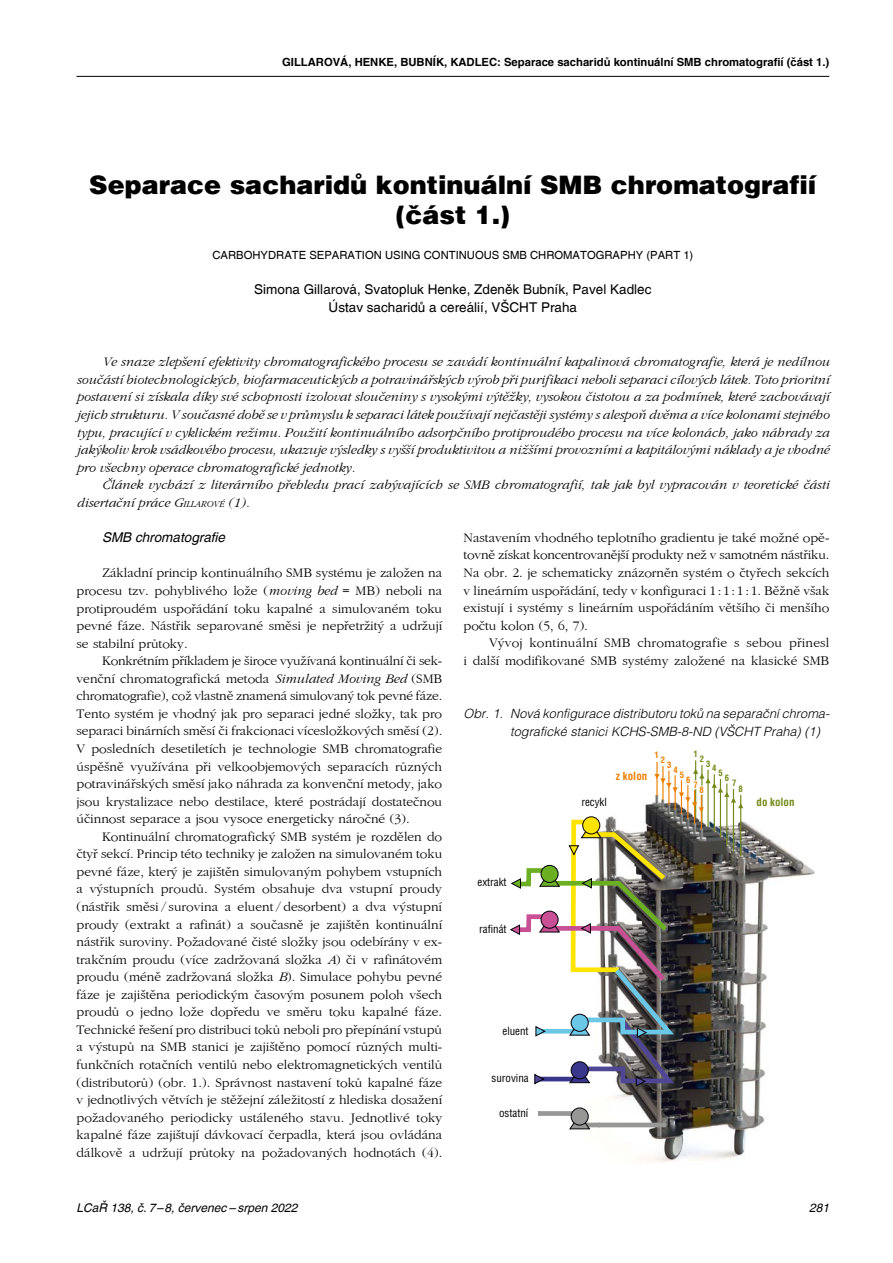
<style>
.page{position:relative;width:893px;height:1263px;background:#fff}
.page>*{position:absolute;margin:0;border:0;box-sizing:border-box;transform-origin:0 0}
.t1{font:25.5px/29.7px "Switzerland Black Plain";color:#000;text-align:center}
.t2{font:13.5px/17.5px "Gatineau Plain";color:#000;text-align:justify}
.t3{font:italic 13.5px/17.5px "Gatineau";color:#000;text-align:justify}
.t4{font:13.5px/17.5px "Switzerland Plain";color:#000;text-align:center}
.t5{font:italic 13.5px "Switzerland";color:#000}
.t6{font:italic 300 12.75px/17.5px "Svitzerland";color:#000}
.t7{font:italic 12px "Switzerland";color:#000}
.t8{font:700 11.25px "Switzerland";color:#000}
.t9{font:11.25px "Switzerland Plain";color:#000}
.t10{font:10.95px "Switzerland Condensed";color:#000}
.t11{font:700 10.95px "Switzerland Condensed";color:#738b16}
.t12{font:700 10.95px "Switzerland Condensed";color:#ee7f00}
.t13{font:700 8.55px "Switzerland Condensed";color:#ee7f00}
.t14{font:700 8.55px "Switzerland Condensed";color:#738b16}
.s1{font-style:inherit}
.s2{font-size:9.45px}
.s3{font-family:"Gatineau";font-style:italic}
</style>
<div class="page">
<hr style="left:77px;top:76px;width:752px;height:1px;background:#000">
<img style="left:570px;top:807px;width:245px;height:355px">
<div style="left:580px;top:1122px;width:86px;height:5px;background:#979795"></div>
<div style="left:538px;top:1111px;width:42px;height:5px;background:#979795"></div>
<hr style="left:656px;top:762px;width:2px;height:34px;background:#ee7f00">
<hr style="left:662px;top:766px;width:1px;height:34px;background:#ee7f00">
<hr style="left:701px;top:765px;width:1px;height:57px;background:#728916">
<hr style="left:695px;top:760px;width:1px;height:58px;background:#728916">
<svg style="left:510px;top:769px;width:233px;height:318px"></svg>
<div style="left:571px;top:1062px;width:17px;height:17px;background:#38378b;border-radius:50%"></div>
<div style="left:571px;top:1061px;width:18px;height:18px;border:1px solid #03000a;border-radius:50%"></div>
<svg style="left:569px;top:1121px;width:22px;height:9px"></svg>
<div style="left:571px;top:1108px;width:17px;height:17px;background:#979795;border-radius:50%"></div>
<div style="left:571px;top:1107px;width:18px;height:18px;border:1px solid #03000a;border-radius:50%"></div>
<p class="t8" style="left:282px;top:55px;width:549px">Gillarová, Henke, Bubník, Kadlec: Separace sacharidů kontinuální SMB chromatografií (část 1.)</p>
<h1 class="t1" style="left:89px;top:170px;width:729px">Separace sacharidů kontinuální SMB chromatografií (část 1.)</h1>
<p class="t9" style="left:212px;top:248px;width:482px">Carbohydrate Separation Using Continuous SMB Chromatography (Part 1)</p>
<p class="t4" style="left:254px;top:281px;width:399px">Simona Gillarová, Svatopluk Henke, Zdeněk Bubník, Pavel Kadlec<br>Ústav sacharidů a cereálií, VŠCHT Praha</p>
<p class="t3" style="left:76px;top:353px;width:754px;text-indent:26px">Ve snaze zlepšení efektivity chromatografického procesu se zavádí kontinuální kapalinová chromatografie, která je nedílnou součástí biotechnologických, biofarmaceutických a potravinářských výrob při purifikaci neboli separaci cílových látek. Toto prioritní postavení si získala díky své schopnosti izolovat sloučeniny s vysokými výtěžky, vysokou čistotou a za podmínek, které zachovávají jejich strukturu. V současné době se v průmyslu k separaci látek používají nejčastěji systémy s alespoň dvěma a více kolonami stejného typu, pracující v cyklickém režimu. Použití kontinuálního adsorpčního protiproudého procesu na více kolonách, jako náhrady za jakýkoliv krok vsádkového procesu, ukazuje výsledky s vyšší produktivitou a nižšími provozními a kapitálovými náklady a je vhodné pro všechny operace chromatografické jednotky.</p>
<p class="t3" style="left:76px;top:476px;width:754px;text-indent:26px">Článek vychází z literárního přehledu prací zabývajících se SMB chromatografií, tak jak byl vypracován v teoretické části disertační práce <span class="s1">G</span><span class="s2">ILLAROVÉ</span> (1).</p>
<p class="t5" style="left:102px;top:529px;width:125px">SMB chromatografie</p>
<p class="t2" style="left:77px;top:565px;width:367px;text-indent:26px">Základní princip kontinuálního SMB systému je založen na procesu tzv. pohyblivého lože (<span class="s3">moving bed</span> = MB) neboli na protiproudém uspořádání toku kapalné a simulovaném toku pevné fáze. Nástřik separované směsi je nepřetržitý a udržují se stabilní průtoky.</p>
<p class="t2" style="left:77px;top:652px;width:367px;text-indent:26px">Konkrétním příkladem je široce využívaná kontinuální či sek&shy;venční chromatografická metoda <span class="s3">Simulated Moving Bed</span> (SMB chromatografie), což vlastně znamená simulovaný tok pevné fáze.<br>Tento systém je vhodný jak pro separaci jedné složky, tak pro separaci binárních směsí či frakcionaci vícesložkových směsí (2).<br>V posledních desetiletích je technologie SMB chromatografie úspěšně využívána při velkoobjemových separacích různých potravinářských směsí jako náhrada za konvenční metody, jako jsou krystalizace nebo destilace, které postrádají dostatečnou účinnost separace a jsou vysoce energeticky náročné (3).</p>
<p class="t2" style="left:77px;top:828px;width:367px;text-indent:26px">Kontinuální chromatografický SMB systém je rozdělen do čtyř sekcí. Princip této techniky je založen na simulovaném toku pevné fáze, který je zajištěn simulovaným pohybem vstupních a výstupních proudů. Systém obsahuje dva vstupní proudy (nástřik směsi / surovina a eluent / desorbent) a dva výstupní proudy (extrakt a rafinát) a současně je zajištěn kontinuální nástřik suroviny. Požadované čisté složky jsou odebírány v ex&shy;trakčním proudu (více zadržovaná složka <span class="s3">A</span>) či v rafinátovém proudu (méně zadržovaná složka <span class="s3">B</span>). Simulace pohybu pevné fáze je zajištěna periodickým časovým posunem poloh všech proudů o jedno lože dopředu ve směru toku kapalné fáze.<br>Technické řešení pro distribuci toků neboli pro přepínání vstupů a výstupů na SMB stanici je zajištěno pomocí různých multi&shy;funkčních rotačních ventilů nebo elektromagnetických ventilů (distributorů) (obr. 1.). Správnost nastavení toků kapalné fáze v jednotlivých větvích je stěžejní záležitostí z hlediska dosažení požadovaného periodicky ustáleného stavu. Jednotlivé toky kapalné fáze zajištují dávkovací čerpadla, která jsou ovládána dálkově a udržují průtoky na požadovaných hodnotách (4).</p>
<p class="t2" style="left:464px;top:529px;width:367px">Nastavením vhodného teplotního gradientu je také možné opě&shy;tovně získat koncentrovanější produkty než v samotném nástřiku.<br>Na obr. 2. je schematicky znázorněn systém o čtyřech sekcích v lineárním uspořádání, tedy v konfiguraci 1: 1 : 1 : 1. Běžně však existují i systémy s lineárním uspořádáním většího či menšího počtu kolon (5, 6, 7).</p>
<p class="t2" style="left:464px;top:634px;width:367px;text-align:right">Vývoj kontinuální SMB chromatografie s sebou přinesl<br>i další modifikované SMB systémy založené na klasické SMB</p>
<p class="t6" style="left:510px;top:704px;width:321px;text-indent:-47px">Obr. 1. Nová konfigurace distributoru toků na separační chroma&shy;tografické stanici KCHS-SMB-8-ND (VŠCHT Praha) (1)</p>
<p class="t13" style="left:655px;top:750px;width:6px">1</p>
<p class="t14" style="left:693px;top:749px;width:6px">1</p>
<p class="t11" style="left:756px;top:796px;width:40px">do kolon</p>
<p class="t13" style="left:661px;top:755px;width:6px">2</p>
<p class="t14" style="left:700px;top:754px;width:6px">2</p>
<p class="t13" style="left:667px;top:760px;width:6px">3</p>
<p class="t14" style="left:706px;top:758px;width:6px">3</p>
<p class="t13" style="left:673px;top:765px;width:6px">4</p>
<p class="t14" style="left:712px;top:763px;width:6px">4</p>
<p class="t13" style="left:680px;top:770px;width:6px">5</p>
<p class="t14" style="left:719px;top:768px;width:6px">5</p>
<p class="t13" style="left:686px;top:775px;width:6px">6</p>
<p class="t14" style="left:725px;top:773px;width:6px">6</p>
<p class="t13" style="left:700px;top:785px;width:6px">8</p>
<p class="t14" style="left:738px;top:783px;width:6px">8</p>
<p class="t12" style="left:616px;top:770px;width:33px">z kolon</p>
<p class="t13" style="left:693px;top:780px;width:6px">7</p>
<p class="t14" style="left:732px;top:778px;width:6px">7</p>
<p class="t10" style="left:581px;top:797px;width:27px">recykl</p>
<p class="t10" style="left:477px;top:878px;width:31px">extrakt</p>
<p class="t10" style="left:479px;top:924px;width:29px">rafinát</p>
<p class="t10" style="left:502px;top:1026px;width:28px">eluent</p>
<p class="t10" style="left:492px;top:1073px;width:39px">surovina</p>
<p class="t10" style="left:499px;top:1108px;width:31px">ostatní</p>
<p class="t7" style="left:77px;top:1201px;width:222px">LCaŘ 138, č. 7–8, červenec – srpen 2022</p>
<p class="t7" style="left:809px;top:1201px;width:22px">281</p>
</div>
